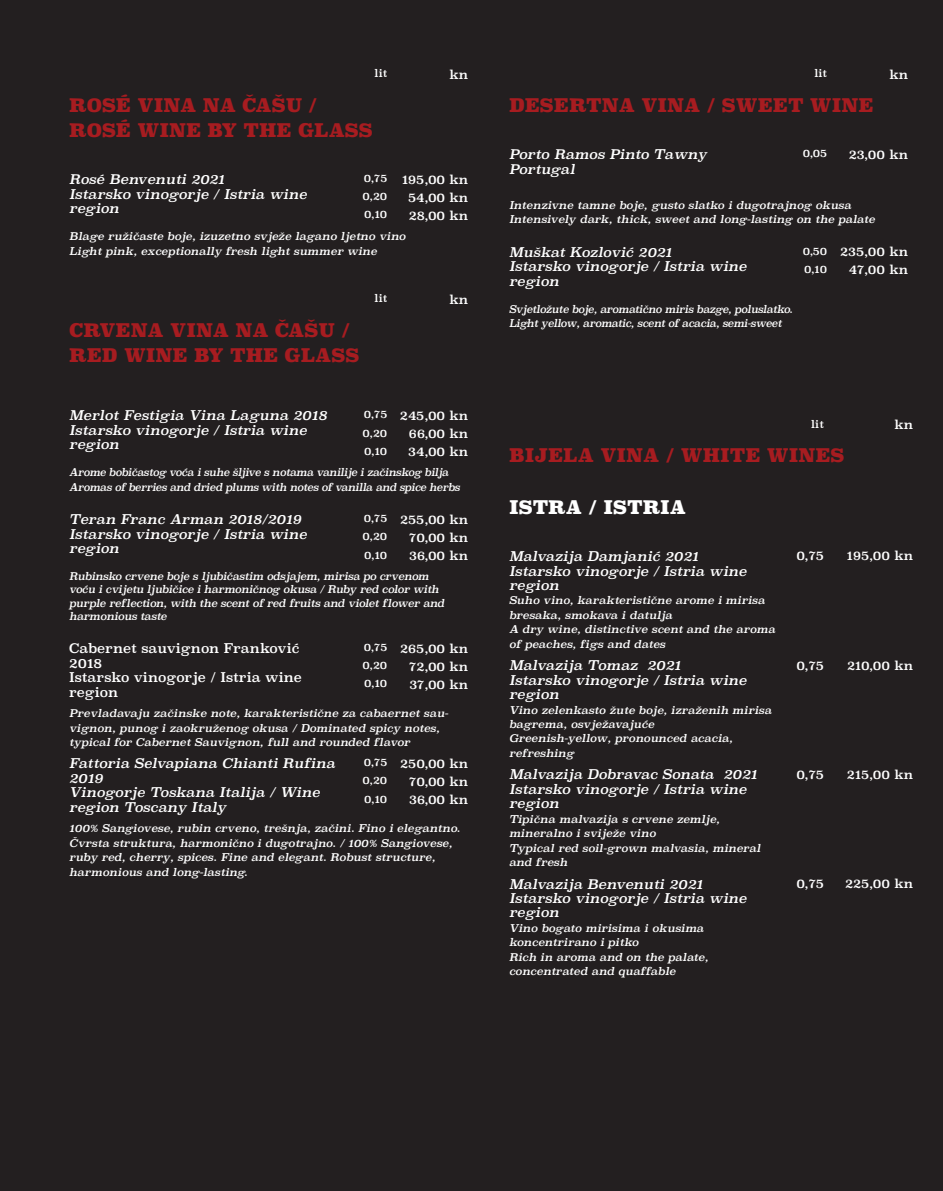
<style>
.page{position:relative;width:943px;height:1191px;background:#231f20}
.page>*{position:absolute;margin:0;border:0;box-sizing:border-box;transform-origin:0 0}
.t1{font:900 18.38px/24.8px "Superclarendon";color:#a71c20}
.t2{font:900 18.38px "Superclarendon";color:#fff}
.t3{font:italic 13.12px/14.3px "Superclarendon";color:#fff}
.t4{font:13.12px/14.3px "Superclarendon";color:#fff}
.t5{font:12.25px/18px "Superclarendon";color:#fff;text-align:justify}
.t6{font:italic 10.5px/14.3px "Superclarendon";color:#fff}
.t7{font:italic 10.5px/14.3px "Superclarendon";letter-spacing:-.035em;color:#fff;scale:.94 1}
.t8{font:italic 10.5px/13.1px "Superclarendon";letter-spacing:-.025em;color:#fff;scale:.96 1}
.t9{font:10.5px/18px "Superclarendon";color:#fff;text-align:justify}
</style>
<div class="page">
<p class="t9" style="left:374px;top:65px;width:14px">lit</p>
<p class="t5" style="left:449px;top:66px;width:20px">kn</p>
<h1 class="t1" style="left:69px;top:94px;width:250px">ROSÉ VINA NA ČAŠU /<br>ROSÉ WINE</h1>
<h1 class="t1" style="left:207px;top:119px;width:122px">BY THE GLASS</h1>
<p class="t3" style="left:69px;top:172px;width:239px">Rosé Benvenuti 2021<br>Istarsko vinogorje / Istria wine region</p>
<p class="t9" style="left:362px;top:170px;width:26px">0,75<br>0,20<br>0,10</p>
<p class="t5" style="left:402px;top:171px;width:68px;text-align:center">195,00 kn<br>54,00 kn<br>28,00 kn</p>
<p class="t6" style="left:69px;top:229px;width:338px">Blage ružičaste boje, izuzetno svježe lagano ljetno vino<br>Light pink, exceptionally fresh light summer wine</p>
<h1 class="t1" style="left:69px;top:319px;width:282px">CRVENA VINA NA ČAŠU /<br>RED WINE</h1>
<h1 class="t1" style="left:194px;top:344px;width:122px">BY THE GLASS</h1>
<p class="t9" style="left:374px;top:290px;width:14px">lit</p>
<p class="t5" style="left:449px;top:291px;width:20px">kn</p>
<p class="t3" style="left:69px;top:408px;width:259px">Merlot Festigia Vina Laguna 2018<br>Istarsko vinogorje / Istria wine region</p>
<p class="t9" style="left:362px;top:406px;width:26px">0,75<br>0,20<br>0,10</p>
<p class="t5" style="left:408px;top:407px;width:62px;text-indent:-8px">245,00 kn 66,00 kn 34,00 kn</p>
<p class="t7" style="left:69px;top:465px;width:417px">Arome bobičastog voća i suhe šljive s notama vanilije i začinskog bilja<br>Aromas of berries and dried plums with notes of vanilla and spice herbs</p>
<p class="t3" style="left:69px;top:512px;width:239px">Teran Franc Arman 2018/2019<br>Istarsko vinogorje / Istria wine region</p>
<p class="t9" style="left:362px;top:510px;width:26px">0,75<br>0,20<br>0,10</p>
<p class="t5" style="left:409px;top:511px;width:61px;text-indent:-9px">255,00 kn 70,00 kn 36,00 kn</p>
<p class="t8" style="left:69px;top:570px;width:392px">Rubinsko crvene boje s ljubičastim odsjajem, mirisa po crvenom voću i cvijetu ljubičice i harmoničnog okusa / Ruby red color with purple reflection, with the scent of red fruits and violet flower and harmonious taste</p>
<p class="t4" style="left:69px;top:642px;width:234px">Cabernet sauvignon Franković<br>2018<br>Istarsko vinogorje / Istria wine region</p>
<p class="t9" style="left:362px;top:639px;width:26px">0,75<br>0,20<br>0,10</p>
<p class="t5" style="left:409px;top:640px;width:61px;text-indent:-9px">265,00 kn 72,00 kn 37,00 kn</p>
<p class="t6" style="left:69px;top:706px;width:381px">Prevladavaju začinske note, karakteristične za cabaernet sau&shy;vignon, punog i zaokruženog okusa / Dominated spicy notes, typical for Cabernet Sauvignon, full and rounded flavor</p>
<p class="t3" style="left:69px;top:756px;width:267px">Fattoria Selvapiana Chianti Rufina<br>2019<br>Vinogorje Toskana Italija / Wine region Toscany Italy</p>
<p class="t9" style="left:362px;top:754px;width:26px">0,75<br>0,20<br>0,10</p>
<p class="t5" style="left:409px;top:755px;width:61px;text-indent:-9px">250,00 kn 70,00 kn 36,00 kn</p>
<p class="t6" style="left:69px;top:821px;width:392px">100% Sangiovese, rubin crveno, trešnja, začini. Fino i elegantno.<br>Čvrsta struktura, harmonično i dugotrajno. / 100% Sangiovese, ruby red, cherry, spices. Fine and elegant. Robust structure, harmonious and long-lasting.</p>
<p class="t9" style="left:814px;top:65px;width:14px">lit</p>
<p class="t5" style="left:889px;top:66px;width:20px">kn</p>
<h1 class="t1" style="left:509px;top:94px;width:33px">DESERTNA</h1>
<h1 class="t1" style="left:641px;top:94px;width:31px">VINA</h1>
<h1 class="t1" style="left:706px;top:94px;width:67px">/ SWEET</h1>
<h1 class="t1" style="left:810px;top:94px;width:37px">WINE</h1>
<p class="t3" style="left:509px;top:147px;width:199px">Porto Ramos Pinto Tawny<br>Portugal</p>
<p class="t9" style="left:802px;top:145px;width:26px">0,05</p>
<p class="t5" style="left:849px;top:146px;width:61px">23,00 kn</p>
<p class="t6" style="left:509px;top:198px;width:367px">Intenzivne tamne boje, gusto slatko i dugotrajnog okusa<br>Intensively dark, thick, sweet and long-lasting on the palate</p>
<p class="t3" style="left:509px;top:245px;width:239px">Muškat Kozlović 2021<br>Istarsko vinogorje / Istria wine region</p>
<p class="t9" style="left:802px;top:243px;width:26px">0,50<br>0,10</p>
<p class="t5" style="left:840px;top:244px;width:69px;text-align:right">235,00 kn<br>47,00 kn</p>
<p class="t7" style="left:509px;top:301px;width:303px">Svjetložute boje, aromatično miris bazge, poluslatko.<br>Light yellow, aromatic, scent of acacia, semi-sweet</p>
<p class="t9" style="left:811px;top:415px;width:14px">lit</p>
<p class="t5" style="left:894px;top:416px;width:20px">kn</p>
<h1 class="t1" style="left:509px;top:444px;width:55px">BIJELA</h1>
<h1 class="t1" style="left:600px;top:444px;width:31px">VINA</h1>
<h1 class="t1" style="left:665px;top:444px;width:69px">/ WHITE</h1>
<h1 class="t1" style="left:767px;top:444px;width:17px">WINES</h1>
<h1 class="t2" style="left:509px;top:494px;width:27px">ISTRA</h1>
<h1 class="t2" style="left:588px;top:494px;width:41px">/ ISTRIA</h1>
<p class="t3" style="left:509px;top:549px;width:239px">Malvazija Damjanić 2021<br>Istarsko vinogorje / Istria wine region</p>
<p class="t6" style="left:509px;top:593px;width:268px">Suho vino, karakteristične arome i mirisa bresaka, smokava i datulja<br>A dry wine, distinctive scent and the aroma of peaches, figs and dates</p>
<p class="t5" style="left:796px;top:548px;width:29px">0,75</p>
<p class="t5" style="left:847px;top:548px;width:68px">195,00 kn</p>
<p class="t3" style="left:509px;top:658px;width:239px">Malvazija Tomaz 2021<br>Istarsko vinogorje / Istria wine region</p>
<p class="t6" style="left:509px;top:702px;width:264px">Vino zelenkasto žute boje, izraženih mirisa bagrema, osvježavajuće<br>Greenish-yellow, pronounced acacia, refreshing</p>
<p class="t3" style="left:509px;top:767px;width:249px">Malvazija Dobravac Sonata 2021<br>Istarsko vinogorje / Istria wine region</p>
<p class="t6" style="left:509px;top:811px;width:253px">Tipična malvazija s crvene zemlje, mineralno i sviježe vino<br>Typical red soil-grown malvasia, mineral and fresh</p>
<p class="t3" style="left:509px;top:876px;width:239px">Malvazija Benvenuti 2021<br>Istarsko vinogorje / Istria wine region</p>
<p class="t6" style="left:509px;top:920px;width:201px">Vino bogato mirisima i okusima koncentrirano i pitko<br>Rich in aroma and on the palate, concentrated and quaffable</p>
<p class="t5" style="left:796px;top:657px;width:29px">0,75</p>
<p class="t5" style="left:847px;top:657px;width:68px">210,00 kn</p>
<p class="t5" style="left:796px;top:766px;width:29px">0,75</p>
<p class="t5" style="left:847px;top:766px;width:68px">215,00 kn</p>
<p class="t5" style="left:796px;top:875px;width:29px">0,75</p>
<p class="t5" style="left:845px;top:875px;width:70px">225,00 kn</p>
</div>
